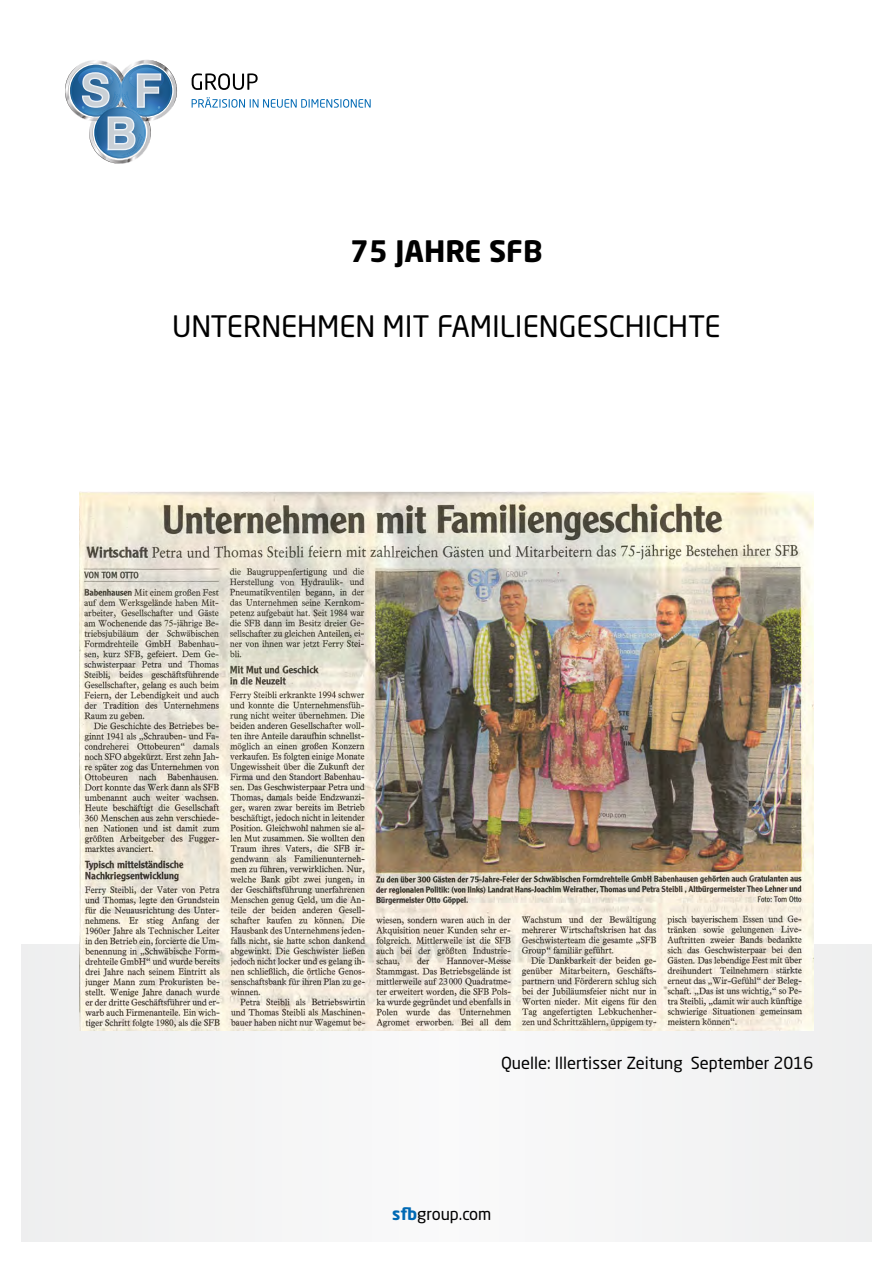
<style>
.page{position:relative;width:893px;height:1263px;background:#fff}
.page>*{position:absolute;margin:0;border:0;box-sizing:border-box;transform-origin:0 0}
.t1{font:29.25px "Neo Sans Std";color:#000}
.t2{font:700 29.25px "Neo Sans Pro";color:#000}
.t3{font:16.5px "Neo Sans Std";color:#000}
.s1{font-family:"Neo Sans Pro";font-weight:700;color:#0069b4}
</style>
<div class="page">
<svg style="left:65px;top:60px;width:112px;height:104px"></svg>
<svg style="left:192px;top:73px;width:66px;height:17px"></svg>
<svg style="left:192px;top:97px;width:179px;height:11px"></svg>
<div style="left:21px;top:944px;width:851px;height:298px;background:#f4f4f4"></div>
<img style="left:80px;top:491px;width:733px;height:539px">
<h1 class="t2" style="left:350px;top:232px;width:194px">75 JAHRE SFB</h1>
<h1 class="t1" style="left:172px;top:308px;width:550px">UNTERNEHMEN MIT FAMILIENGESCHICHTE</h1>
<p class="t3" style="left:501px;top:1053px;width:314px">Quelle: Illertisser Zeitung September 2016</p>
<p class="t3" style="left:392px;top:1204px;width:101px"><span class="s1">sfb</span>group.com</p>
</div>
